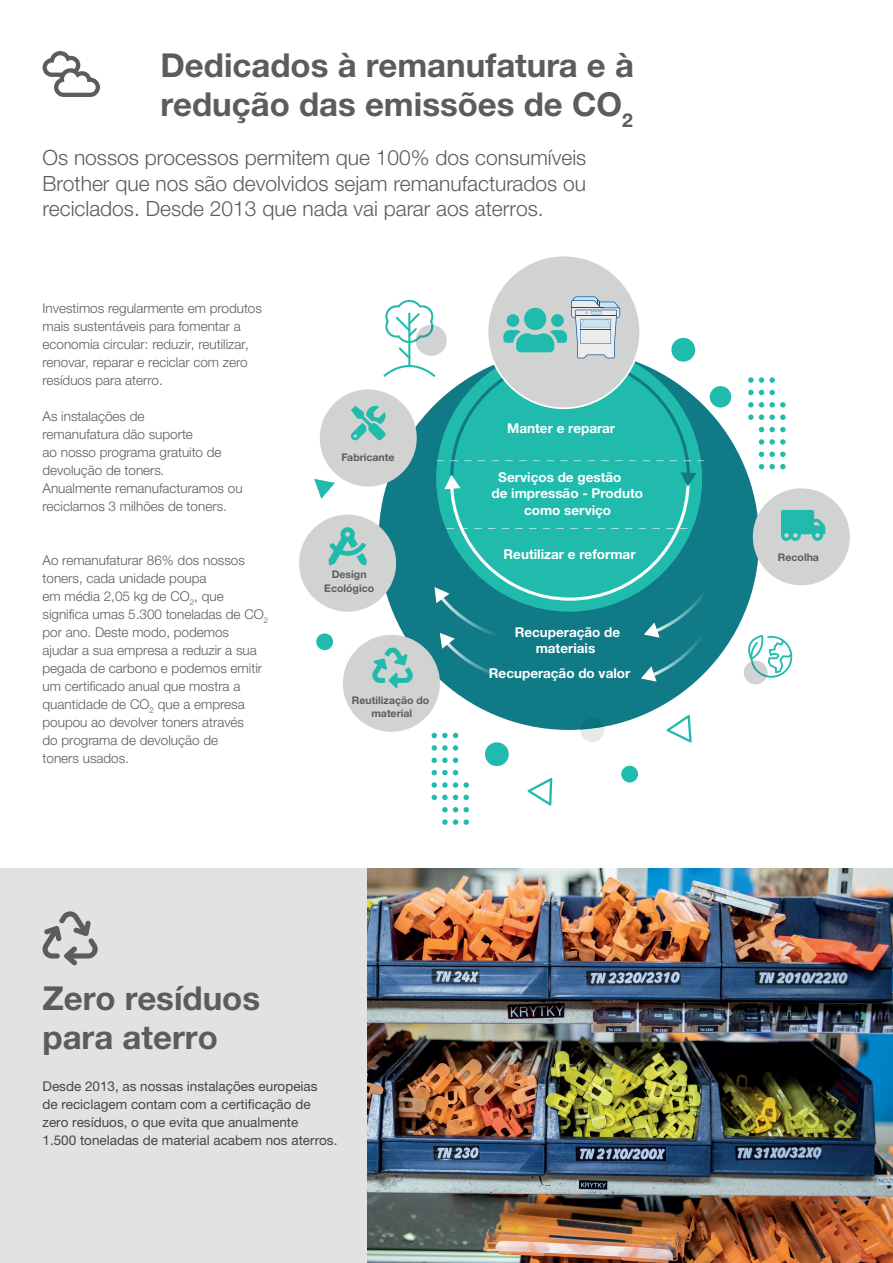
<style>
.page{position:relative;width:893px;height:1263px;background:#fff}
.page>*{position:absolute;margin:0;border:0;box-sizing:border-box;transform-origin:0 0}
.t1{font:700 33px/39px "Helvetica Neue LTW1 G";color:#5c5c5f}
.t2{font:300 21px/25.5px "Helvetica Neue LTW1 G";color:#5c5c5f;text-align:justify}
.t3{font:300 13.5px/18px "Helvetica Neue LTW1 G";color:#5c5c5f}
.t4{font:13.5px/18px "Helvetica Neue LTW1 G";color:#454647}
.t5{font:700 13.5px/16.5px "Helvetica Neue LTW1 G";color:#fff;text-align:center}
.t6{font:700 10.5px/13.5px "Helvetica Neue LTW1 G";color:#5c5c5f;text-align:center}
</style>
<div class="page">
<div style="left:0;top:869px;width:368px;height:394px;background:#e1e2e4"></div>
<img style="left:368px;top:869px;width:525px;height:394px">
<svg style="left:43px;top:51px;width:57px;height:46px"></svg>
<div style="left:379px;top:349px;width:380px;height:381px;background:#107a87;border-radius:50%"></div>
<svg style="left:667px;top:715px;width:25px;height:27px"></svg>
<svg style="left:528px;top:778px;width:24px;height:28px"></svg>
<svg style="left:432px;top:770px;width:26px;height:5px"></svg>
<svg style="left:432px;top:757px;width:26px;height:6px"></svg>
<svg style="left:432px;top:745px;width:26px;height:6px"></svg>
<svg style="left:432px;top:733px;width:26px;height:5px"></svg>
<svg style="left:442px;top:819px;width:27px;height:6px"></svg>
<svg style="left:442px;top:807px;width:27px;height:5px"></svg>
<svg style="left:432px;top:795px;width:37px;height:5px"></svg>
<svg style="left:432px;top:782px;width:37px;height:6px"></svg>
<svg style="left:759px;top:427px;width:27px;height:5px"></svg>
<svg style="left:759px;top:439px;width:27px;height:6px"></svg>
<svg style="left:759px;top:452px;width:27px;height:5px"></svg>
<svg style="left:759px;top:464px;width:27px;height:5px"></svg>
<svg style="left:748px;top:377px;width:27px;height:6px"></svg>
<svg style="left:748px;top:390px;width:27px;height:5px"></svg>
<svg style="left:748px;top:402px;width:38px;height:5px"></svg>
<svg style="left:748px;top:414px;width:38px;height:6px"></svg>
<div style="left:710px;top:386px;width:21px;height:22px;background:#21bbad;border-radius:50%"></div>
<div style="left:485px;top:742px;width:24px;height:24px;background:#21bbad;border-radius:50%"></div>
<svg style="left:744px;top:635px;width:48px;height:49px"></svg>
<svg style="left:580px;top:726px;width:24px;height:16px"></svg>
<div style="left:621px;top:766px;width:17px;height:16px;background:#21bbad;border-radius:50%"></div>
<div style="left:316px;top:633px;width:17px;height:17px;background:#21bbad;border-radius:50%"></div>
<div style="left:753px;top:488px;width:97px;height:97px;background:#d1d2d2;border-radius:50%"></div>
<div style="left:343px;top:635px;width:97px;height:97px;background:#d1d2d2;border-radius:50%"></div>
<div style="left:299px;top:515px;width:97px;height:97px;background:#d1d2d2;border-radius:50%"></div>
<svg style="left:372px;top:647px;width:41px;height:41px"></svg>
<img style="left:660px;top:603px;width:38px;height:25px">
<svg style="left:644px;top:622px;width:16px;height:15px"></svg>
<img style="left:654px;top:628px;width:54px;height:48px">
<svg style="left:641px;top:666px;width:16px;height:16px"></svg>
<img style="left:451px;top:648px;width:48px;height:28px">
<svg style="left:440px;top:633px;width:15px;height:16px"></svg>
<img style="left:441px;top:603px;width:52px;height:35px">
<svg style="left:314px;top:256px;width:390px;height:347px"></svg>
<svg style="left:781px;top:510px;width:44px;height:31px"></svg>
<svg style="left:42px;top:911px;width:56px;height:55px"></svg>
<h1 class="t1" style="left:161px;top:45px;width:475px">Dedicados à remanufatura e à redução das emissões de CO<sub>2</sub></h1>
<h2 class="t2" style="left:43px;top:145px;width:545px">Os nossos processos permitem que 100% dos consumíveis Brother que nos são devolvidos sejam remanufacturados ou reciclados. Desde 2013 que nada vai parar aos aterros.</h2>
<p class="t3" style="left:43px;top:299px;width:221px">Investimos regularmente em produtos mais sustentáveis para fomentar a economia circular: reduzir, reutilizar, renovar, reparar e reciclar com zero resíduos para aterro.</p>
<p class="t3" style="left:43px;top:407px;width:202px">As instalações de<br>remanufatura dão suporte<br>ao nosso programa gratuito de devolução de toners.<br>Anualmente remanufacturamos ou reciclamos 3 milhões de toners.</p>
<p class="t3" style="left:43px;top:551px;width:227px">Ao remanufaturar 86% dos nossos toners, cada unidade poupa<br>em média 2,05 kg de CO<sub>2</sub>, que significa umas 5.300 toneladas de CO<sub>2 </sub>por ano. Deste modo, podemos ajudar a sua empresa a reduzir a sua pegada de carbono e podemos emitir um certificado anual que mostra a quantidade de CO<sub>2</sub> que a empresa poupou ao devolver toners através<br>do programa de devolução de<br>toners usados.</p>
<p class="t6" style="left:342px;top:450px;width:54px">Fabricante</p>
<p class="t6" style="left:324px;top:568px;width:51px">Design<br>Ecológico</p>
<p class="t6" style="left:352px;top:693px;width:79px">Reutilização do material</p>
<p class="t5" style="left:507px;top:419px;width:109px">Manter e reparar</p>
<p class="t5" style="left:498px;top:468px;width:125px">Serviços de gestão</p>
<p class="t5" style="left:491px;top:485px;width:153px">de impressão - Produto</p>
<p class="t5" style="left:524px;top:501px;width:89px">como serviço</p>
<p class="t5" style="left:503px;top:545px;width:134px">Reutilizar e reformar</p>
<p class="t5" style="left:515px;top:624px;width:107px">Recuperação de materiais</p>
<p class="t5" style="left:489px;top:665px;width:143px">Recuperação do valor</p>
<h1 class="t1" style="left:43px;top:979px;width:219px">Zero resíduos para aterro</h1>
<p class="t4" style="left:43px;top:1077px;width:296px">Desde 2013, as nossas instalações europeias<br>de reciclagem contam com a certificação de zero resíduos, o que evita que anualmente<br>1.500 toneladas de material acabem nos aterros.</p>
<p class="t6" style="left:778px;top:550px;width:43px">Recolha</p>
</div>
